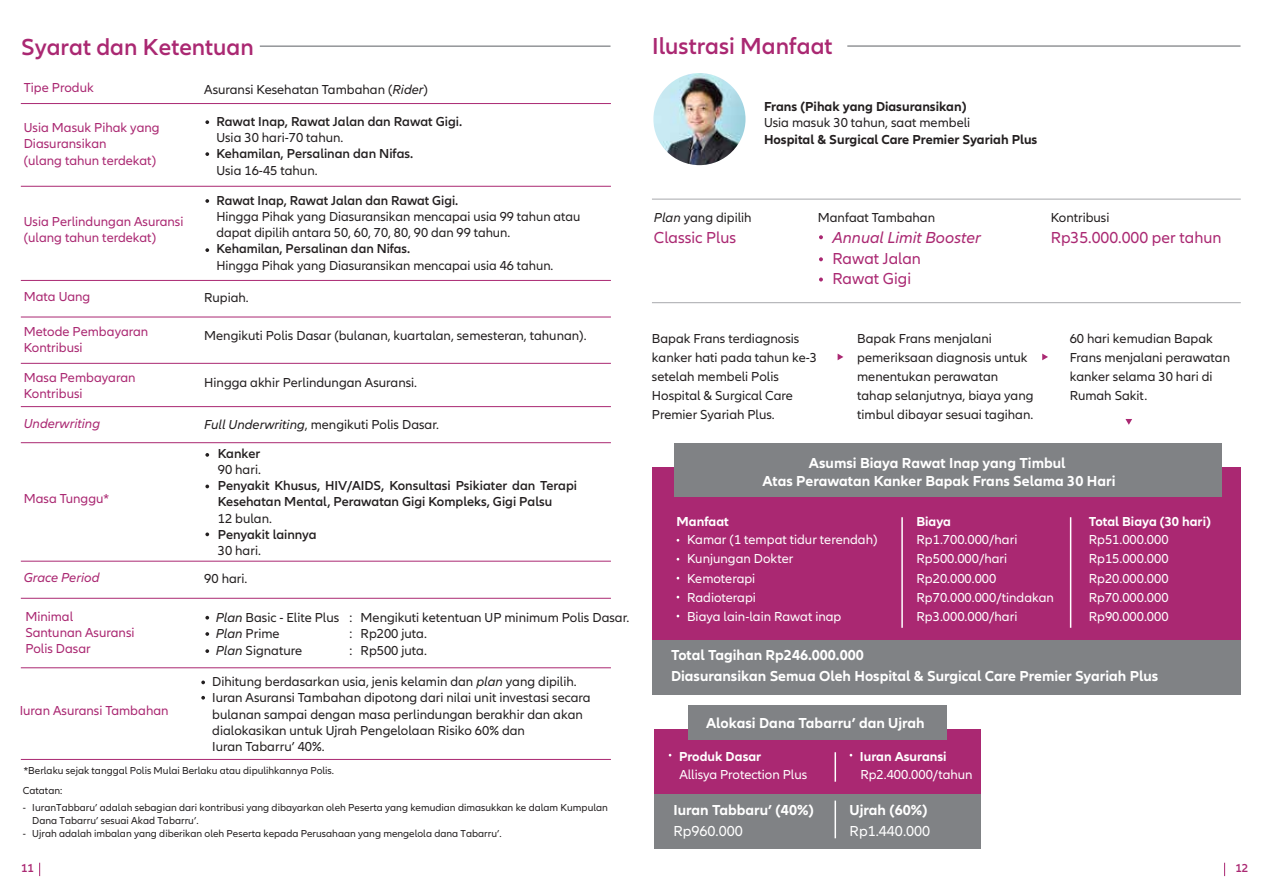
<style>
.page{position:relative;width:1263px;height:893px;background:#fff}
.page>*{position:absolute;margin:0;border:0;box-sizing:border-box;transform-origin:0 0}
.t1{font:600 24px "Allianz Neo";color:#aa2872}
.t2{font:16.5px/20.4px "Allianz Neo";color:#aa2872}
.t3{font:italic 16.5px "Allianz Neo";color:#aa2872}
.t4{font:700 15px/18px "Allianz Neo";color:#fff;text-align:center}
.t5{font:15px "Allianz Neo";color:#fff}
.t6{font:13.5px/16.2px "Allianz Neo";color:#231f20}
.t7{font:13.5px/19.2px "Allianz Neo";color:#fff}
.t8{font:600 13.5px/16.2px "Allianz Neo";color:#231f20}
.t9{font:13.5px/16.2px "Allianz Neo";color:#aa2872}
.t10{font:700 13.5px "Allianz Neo";color:#231f20}
.t11{font:700 13.5px "Allianz Neo";color:#fff}
.t12{font:italic 13.5px "Allianz Neo";color:#aa2872}
.t13{font:600 12px "Allianz Neo";color:#aa2872}
.t14{font:10.5px/17.1px "Allianz Neo";color:#231f20}
.s1{font-style:italic}
</style>
<div class="page">
<hr style="left:260px;top:45px;width:350px;height:2px;background:#939598">
<hr style="left:21px;top:103px;width:590px;height:1px;background:#aa2872">
<svg style="left:205px;top:120px;width:4px;height:4px"></svg>
<svg style="left:205px;top:152px;width:4px;height:4px"></svg>
<svg style="left:205px;top:616px;width:4px;height:4px"></svg>
<svg style="left:205px;top:632px;width:4px;height:4px"></svg>
<svg style="left:205px;top:649px;width:4px;height:4px"></svg>
<svg style="left:205px;top:453px;width:4px;height:4px"></svg>
<svg style="left:205px;top:485px;width:4px;height:3px"></svg>
<svg style="left:205px;top:532px;width:4px;height:4px"></svg>
<hr style="left:21px;top:186px;width:590px;height:1px;background:#aa2872">
<hr style="left:21px;top:280px;width:590px;height:1px;background:#aa2872">
<hr style="left:21px;top:317px;width:590px;height:1px;background:#aa2872">
<hr style="left:21px;top:363px;width:590px;height:1px;background:#aa2872">
<hr style="left:21px;top:561px;width:590px;height:1px;background:#aa2872">
<hr style="left:21px;top:406px;width:590px;height:1px;background:#aa2872">
<hr style="left:21px;top:598px;width:590px;height:1px;background:#aa2872">
<hr style="left:21px;top:667px;width:590px;height:1px;background:#aa2872">
<hr style="left:21px;top:759px;width:590px;height:1px;background:#aa2872">
<hr style="left:21px;top:442px;width:590px;height:1px;background:#aa2872">
<svg style="left:205px;top:199px;width:4px;height:4px"></svg>
<svg style="left:205px;top:248px;width:4px;height:4px"></svg>
<hr style="left:847px;top:45px;width:393px;height:2px;background:#939598">
<div style="left:652px;top:468px;width:588px;height:172px;background:#aa2872"></div>
<div style="left:652px;top:640px;width:588px;height:54px;background:#808285"></div>
<div style="left:674px;top:443px;width:548px;height:54px;background:#808285"></div>
<hr style="left:901px;top:517px;width:2px;height:111px;background:#fff">
<hr style="left:1070px;top:517px;width:1px;height:111px;background:#fff">
<div style="left:655px;top:729px;width:326px;height:120px;background:#aa2872"></div>
<div style="left:655px;top:795px;width:326px;height:54px;background:#808285"></div>
<div style="left:689px;top:705px;width:258px;height:34px;background:#808285"></div>
<hr style="left:834px;top:752px;width:2px;height:30px;background:#fff">
<hr style="left:834px;top:801px;width:2px;height:37px;background:#fff">
<hr style="left:652px;top:199px;width:589px;height:1px;background:#a7a9ac">
<hr style="left:652px;top:302px;width:589px;height:1px;background:#a7a9ac">
<img style="left:653px;top:73px;width:92px;height:92px;border-radius:46px">
<svg style="left:838px;top:354px;width:5px;height:6px"></svg>
<svg style="left:1042px;top:354px;width:6px;height:6px"></svg>
<svg style="left:1125px;top:419px;width:7px;height:6px"></svg>
<svg style="left:39px;top:863px;width:1px;height:13px"></svg>
<svg style="left:1224px;top:863px;width:1px;height:13px"></svg>
<svg style="left:819px;top:235px;width:4px;height:4px"></svg>
<svg style="left:819px;top:257px;width:4px;height:4px"></svg>
<svg style="left:819px;top:278px;width:4px;height:3px"></svg>
<svg style="left:201px;top:680px;width:4px;height:4px"></svg>
<svg style="left:201px;top:696px;width:4px;height:4px"></svg>
<h1 class="t1" style="left:21px;top:33px;width:234px">Syarat dan Ketentuan</h1>
<p class="t9" style="left:24px;top:80px;width:71px">Tipe Produk</p>
<p class="t6" style="left:204px;top:81px;width:225px">Asuransi Kesehatan Tambahan (<span class="s1">Rider</span>)</p>
<p class="t9" style="left:24px;top:120px;width:137px">Usia Masuk Pihak yang<br>Diasuransikan<br>(ulang tahun terdekat)</p>
<p class="t8" style="left:216px;top:114px;width:247px">Rawat Inap, Rawat Jalan dan Rawat Gigi.</p>
<p class="t6" style="left:216px;top:130px;width:129px">Usia 30 hari-70 tahun.</p>
<p class="t8" style="left:216px;top:146px;width:198px">Kehamilan, Persalinan dan Nifas.</p>
<p class="t6" style="left:216px;top:162px;width:103px">Usia 16-45 tahun.</p>
<p class="t8" style="left:216px;top:192px;width:243px">Rawat Inap, Rawat Jalan dan Rawat Gigi.</p>
<p class="t6" style="left:216px;top:209px;width:366px">Hingga Pihak yang Diasuransikan mencapai usia 99 tahun atau dapat dipilih antara 50, 60, 70, 80, 90 dan 99 tahun.</p>
<p class="t8" style="left:216px;top:241px;width:195px">Kehamilan, Persalinan dan Nifas.</p>
<p class="t6" style="left:216px;top:257px;width:339px">Hingga Pihak yang Diasuransikan mencapai usia 46 tahun.</p>
<p class="t9" style="left:24px;top:213px;width:161px">Usia Perlindungan Asuransi (ulang tahun terdekat)</p>
<p class="t9" style="left:24px;top:288px;width:68px">Mata Uang</p>
<p class="t6" style="left:204px;top:290px;width:46px">Rupiah.</p>
<p class="t6" style="left:204px;top:328px;width:384px">Mengikuti Polis Dasar (bulanan, kuartalan, semesteran, tahunan).</p>
<p class="t9" style="left:24px;top:370px;width:113px">Masa Pembayaran<br>Kontribusi</p>
<p class="t6" style="left:204px;top:375px;width:214px">Hingga akhir Perlindungan Asuransi.</p>
<p class="t6" style="left:204px;top:417px;width:236px"><span class="s1">Full Underwriting</span>, mengikuti Polis Dasar.</p>
<p class="t9" style="left:24px;top:324px;width:126px">Metode Pembayaran<br>Kontribusi</p>
<p class="t12" style="left:24px;top:416px;width:78px">Underwriting</p>
<p class="t9" style="left:24px;top:491px;width:87px">Masa Tunggu*</p>
<p class="t8" style="left:218px;top:445px;width:44px">Kanker</p>
<p class="t6" style="left:218px;top:462px;width:45px">90 hari.</p>
<p class="t8" style="left:218px;top:478px;width:361px">Penyakit Khusus, HIV/AIDS, Konsultasi Psikiater dan Terapi<br>Kesehatan Mental, Perawatan Gigi Kompleks, Gigi Palsu</p>
<p class="t6" style="left:218px;top:510px;width:56px">12 bulan.</p>
<p class="t8" style="left:218px;top:526px;width:100px">Penyakit lainnya</p>
<p class="t6" style="left:218px;top:543px;width:45px">30 hari.</p>
<p class="t12" style="left:24px;top:569px;width:77px">Grace Period</p>
<p class="t6" style="left:204px;top:571px;width:45px">90 hari.</p>
<p class="t9" style="left:25px;top:608px;width:111px">Minimal<br>Santunan Asuransi<br>Polis Dasar</p>
<p class="t6" style="left:216px;top:610px;width:125px"><span class="s1">Plan</span> Basic - Elite Plus<br><span class="s1">Plan</span> Prime<br><span class="s1">Plan</span> Signature</p>
<p class="t6" style="left:361px;top:610px;width:270px">Mengikuti ketentuan UP minimum Polis Dasar.<br>Rp200 juta.<br>Rp500 juta.</p>
<p class="t6" style="left:349px;top:610px;width:4px;text-align:justify">: : :</p>
<p class="t6" style="left:212px;top:674px;width:380px">Dihitung berdasarkan usia, jenis kelamin dan <span class="s1">plan</span> yang dipilih.<br>Iuran Asuransi Tambahan dipotong dari nilai unit investasi secara bulanan sampai dengan masa perlindungan berakhir dan akan dialokasikan untuk Ujrah Pengelolaan Risiko 60% dan<br>Iuran Tabarru’ 40%.</p>
<p class="t14" style="left:32px;top:782px;width:577px;text-indent:-9px">Catatan:<br>IuranTabbaru’ adalah sebagian dari kontribusi yang dibayarkan oleh Peserta yang kemudian dimasukkan ke dalam Kumpulan</p>
<p class="t14" style="left:32px;top:814px;width:471px;line-height:13.2px">Dana Tabarru’ sesuai Akad Tabarru’.<br>Ujrah adalah imbalan yang diberikan oleh Peserta kepada Perusahaan yang mengelola dana Tabarru’.</p>
<p class="t9" style="left:20px;top:702px;width:150px">Iuran Asuransi Tambahan</p>
<p class="t14" style="left:24px;top:763px;width:312px">*Berlaku sejak tanggal Polis Mulai Berlaku atau dipulihkannya Polis.</p>
<p class="t14" style="left:23px;top:799px;width:5px">-</p>
<p class="t14" style="left:23px;top:826px;width:5px">-</p>
<h1 class="t1" style="left:652px;top:32px;width:182px">Ilustrasi Manfaat</h1>
<p class="t10" style="left:764px;top:99px;width:204px">Frans (Pihak yang Diasuransikan)</p>
<p class="t6" style="left:764px;top:115px;width:208px">Usia masuk 30 tahun, saat membeli</p>
<p class="t10" style="left:764px;top:131px;width:275px">Hospital &amp; Surgical Care Premier Syariah Plus</p>
<p class="t6" style="left:654px;top:210px;width:99px"><span class="s1">Plan</span> yang dipilih</p>
<p class="t2" style="left:654px;top:228px;width:84px">Classic Plus</p>
<p class="t6" style="left:818px;top:210px;width:119px">Manfaat Tambahan</p>
<p class="t3" style="left:832px;top:229px;width:150px">Annual Limit Booster</p>
<p class="t2" style="left:832px;top:249px;width:90px">Rawat Jalan<br>Rawat Gigi</p>
<p class="t6" style="left:1051px;top:210px;width:60px">Kontribusi</p>
<p class="t2" style="left:1051px;top:228px;width:172px">Rp35.000.000 per tahun</p>
<p class="t6" style="left:857px;top:329px;width:178px;line-height:19.2px">Bapak Frans menjalani pemeriksaan diagnosis untuk menentukan perawatan tahap selanjutnya, biaya yang timbul dibayar sesuai tagihan.</p>
<p class="t6" style="left:652px;top:329px;width:167px;line-height:19.2px">Bapak Frans terdiagnosis kanker hati pada tahun ke-3 setelah membeli Polis<br>Hospital &amp; Surgical Care<br>Premier Syariah Plus.</p>
<p class="t6" style="left:1070px;top:329px;width:162px;line-height:19.2px">60 hari kemudian Bapak<br>Frans menjalani perawatan kanker selama 30 hari di<br>Rumah Sakit.</p>
<p class="t4" style="left:762px;top:454px;width:354px">Asumsi Biaya Rawat Inap yang Timbul<br>Atas Perawatan Kanker Bapak Frans Selama 30 Hari</p>
<p class="t11" style="left:677px;top:514px;width:54px">Manfaat</p>
<p class="t11" style="left:916px;top:514px;width:36px">Biaya</p>
<p class="t7" style="left:687px;top:530px;width:192px">Kamar (1 tempat tidur terendah)<br>Kunjungan Dokter<br>Kemoterapi<br>Radioterapi<br>Biaya lain-lain Rawat inap</p>
<p class="t7" style="left:916px;top:530px;width:139px">Rp1.700.000/hari<br>Rp500.000/hari<br>Rp20.000.000<br>Rp70.000.000/tindakan<br>Rp3.000.000/hari</p>
<p class="t11" style="left:1089px;top:514px;width:124px">Total Biaya (30 hari)</p>
<p class="t7" style="left:1089px;top:530px;width:81px;text-align:justify">Rp51.000.000<br>Rp15.000.000<br>Rp20.000.000<br>Rp70.000.000<br>Rp90.000.000</p>
<p class="t4" style="left:671px;top:645px;width:489px;line-height:21px;text-align:left">Total Tagihan Rp246.000.000<br>Diasuransikan Semua Oleh Hospital &amp; Surgical Care Premier Syariah Plus</p>
<p class="t4" style="left:706px;top:714px;width:220px">Alokasi Dana Tabarru’ dan Ujrah</p>
<p class="t11" style="left:679px;top:749px;width:84px">Produk Dasar</p>
<p class="t11" style="left:860px;top:749px;width:88px">Iuran Asuransi</p>
<p class="t7" style="left:679px;top:765px;width:129px">Allisya Protection Plus</p>
<p class="t7" style="left:860px;top:765px;width:114px">Rp2.400.000/tahun</p>
<p class="t4" style="left:673px;top:801px;width:142px">Iuran Tabbaru’ (40%)</p>
<p class="t5" style="left:673px;top:822px;width:71px">Rp960.000</p>
<p class="t4" style="left:850px;top:801px;width:79px">Ujrah (60%)</p>
<p class="t5" style="left:850px;top:822px;width:82px">Rp1.440.000</p>
<p class="t13" style="left:21px;top:861px;width:14px">11</p>
<p class="t13" style="left:1235px;top:861px;width:14px">12</p>
</div>
